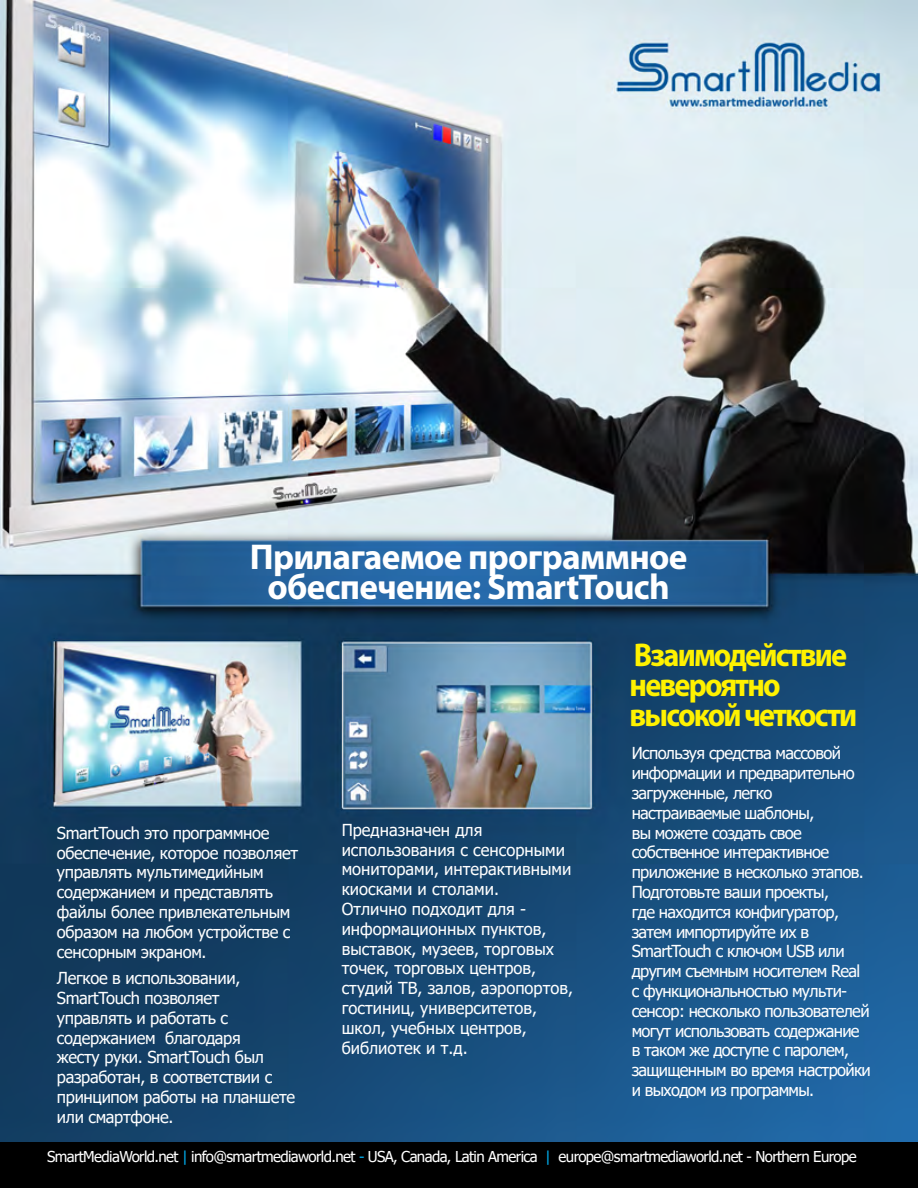
<style>
.page{position:relative;width:918px;height:1188px;background:#fff}
.page>*{position:absolute;margin:0;border:0;box-sizing:border-box;transform-origin:0 0}
.t1{font:700 36px/30px "Myriad Pro";letter-spacing:-.02em;color:#fff;text-align:center}
.t2{font:700 33px/30px "Myriad Pro";letter-spacing:-.06em;color:#fff200;scale:.92 1}
.t3{font:16.5px/19.8px "Tahoma";letter-spacing:-.04em;color:#fff}
.t4{font:16.5px/19.8px "Tahoma";letter-spacing:-.02em;color:#fff}
.t5{font:16.5px/19.8px "Tahoma";color:#fff}
.t6{font:15px "Tahoma";letter-spacing:-.04em;color:#fff}
.s1{color:#00aeef}
</style>
<div class="page">
<img style="left:0;top:0;width:918px;height:1142px">
<div style="left:0;top:1142px;width:918px;height:46px;background:#000"></div>
<p class="t1" style="left:250px;top:540px;width:439px">Прилагаемое программное обеспечение: SmartTouch</p>
<p class="t4" style="left:57px;top:824px;width:243px">SmartTouch это программное обеспечение, которое позволяет управлять мультимедийным содержанием и представлять файлы более привлекательным образом на любом устройстве с сенсорным экраном.</p>
<p class="t4" style="left:57px;top:969px;width:240px">Легкое в использовании,<br>SmartTouch позволяет управлять и работать с содержанием благодаря<br>жесту руки. SmartTouch был разработан, в соответствии с принципом работы на планшете или смартфоне.</p>
<p class="t5" style="left:342px;top:821px;width:233px">Предназначен для использования с сенсорными мониторами, интерактивными киосками и столами.<br>Отлично подходит для - информационных пунктов, выставок, музеев, торговых точек, торговых центров, студий ТВ, залов, аэропортов, гостиниц, университетов, школ, учебных центров, библиотек и т.д.</p>
<p class="t2" style="left:630px;top:638px;width:249px">Взаимодействие невероятно высокой четкости</p>
<p class="t3" style="left:632px;top:744px;width:241px">Используя средства массовой информации и предварительно загруженные, легко настраиваемые шаблоны,<br>вы можете создать свое собственное интерактивное приложение в несколько этапов.<br>Подготовьте ваши проекты,<br>где находится конфигуратор, затем импортируйте их в<br>SmartTouch с ключом USB или другим съемным носителем Real с функциональностью мульти&shy;сенсор: несколько пользователей могут использовать содержание в таком же доступе с паролем, защищенным во время настройки и выходом из программы.</p>
<p class="t6" style="left:47px;top:1147px;width:811px">SmartMediaWorld.net <span class="s1">|</span> info@smartmediaworld.net <span class="s1">-</span> USA, Canada, Latin America <span class="s1">|</span> europe@smartmediaworld.net - Northern Europe</p>
</div>
